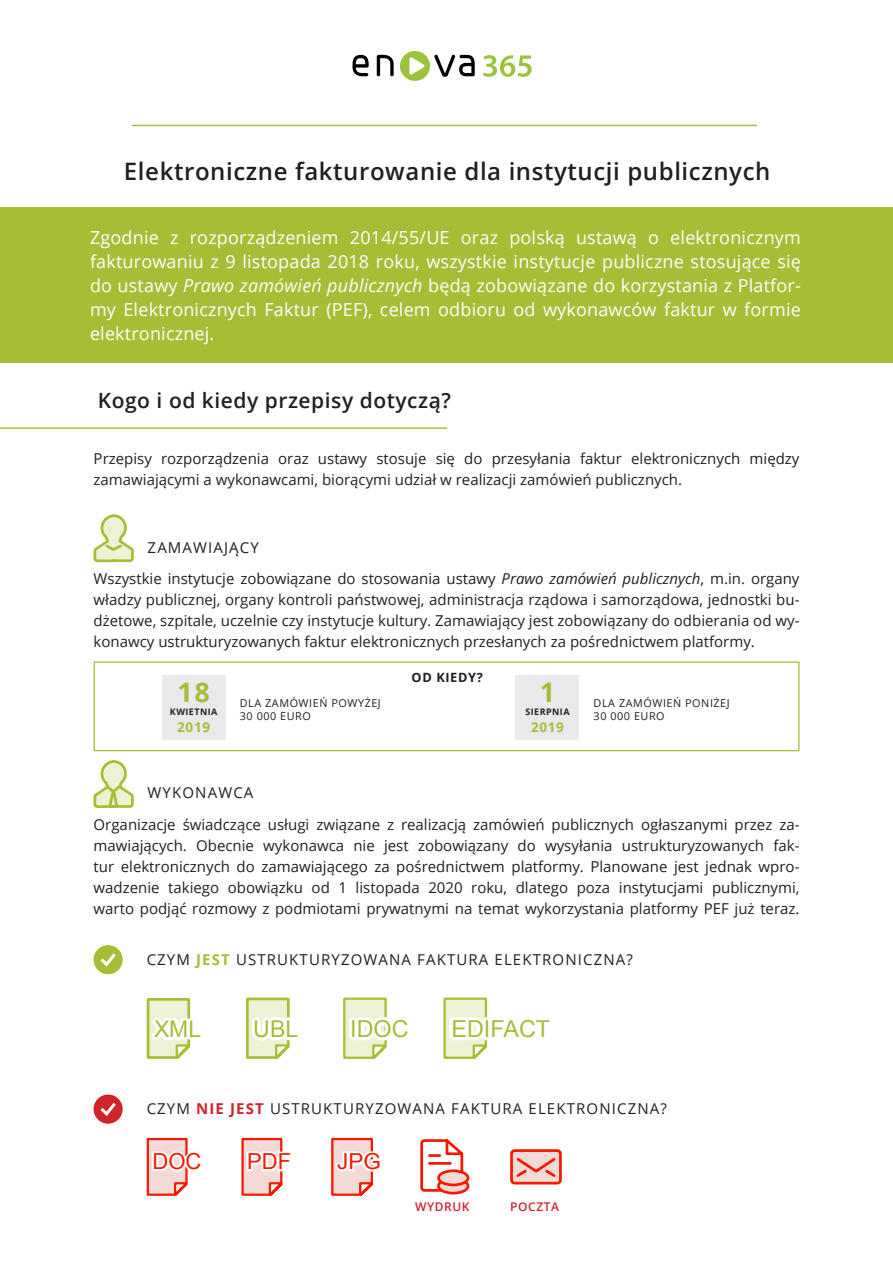
<style>
.page{position:relative;width:893px;height:1263px;background:#fff}
.page>*{position:absolute;margin:0;border:0;box-sizing:border-box;transform-origin:0 0}
.t1{font:700 27px "Open Sans";color:#a8bd36}
.t2{font:600 24px "Open Sans";letter-spacing:.025em;color:#231f20}
.t3{font:23.4px "Arial";color:#a8bd36}
.t4{font:23.25px "Arial";color:#a8bd36}
.t5{font:22.95px "Arial";color:#a8bd36}
.t6{font:22.05px "Arial";color:#fa1700}
.t7{font:600 21px "Open Sans";letter-spacing:.025em;color:#231f20}
.t8{font:18px/24px "Open Sans";letter-spacing:.01em;color:#fff;text-align:justify}
.t9{font:15px/21px "Open Sans";color:#231f20;text-align:justify}
.t10{font:15px "Open Sans";letter-spacing:.075em;color:#231f20}
.t11{font:700 13.5px "Open Sans";letter-spacing:.05em;color:#a8bd36}
.t12{font:700 12.75px "Open Sans";letter-spacing:.05em;color:#231f20}
.t13{font:600 12px "Open Sans";letter-spacing:.05em;color:#d1232a}
.t14{font:10.8px/13px "Open Sans";letter-spacing:.05em;color:#231f20}
.t15{font:700 9px "Open Sans";letter-spacing:.05em;color:#231f20}
.s1{font-style:italic}
.s2{font-weight:700;color:#a8bd36}
.s3{color:#9ec23b}
.s4{font-weight:700;color:#d1232a}
</style>
<div class="page">
<div style="left:0;top:207px;width:893px;height:155px;background:#a8bc36"></div>
<hr style="left:132px;top:125px;width:625px;height:1px;background:#a8bc36">
<hr style="left:0;top:427px;width:447px;height:2px;background:#a8bc36">
<div style="left:162px;top:675px;width:64px;height:64px;background:#e9eaeb"></div>
<div style="left:516px;top:675px;width:63px;height:64px;background:#e9eaeb"></div>
<div style="left:94px;top:661px;width:705px;height:90px;border:1px solid #a8bc36"></div>
<svg style="left:93px;top:514px;width:41px;height:49px"></svg>
<svg style="left:93px;top:760px;width:41px;height:48px"></svg>
<svg style="left:146px;top:998px;width:45px;height:61px"></svg>
<svg style="left:246px;top:997px;width:44px;height:62px"></svg>
<svg style="left:343px;top:997px;width:44px;height:62px"></svg>
<svg style="left:443px;top:997px;width:45px;height:62px"></svg>
<div style="left:94px;top:945px;width:29px;height:29px;background:#a8bc36;border-radius:50%"></div>
<svg style="left:94px;top:1094px;width:29px;height:30px"></svg>
<svg style="left:100px;top:953px;width:16px;height:14px"></svg>
<svg style="left:97px;top:1099px;width:22px;height:19px"></svg>
<svg style="left:241px;top:1137px;width:42px;height:59px"></svg>
<svg style="left:146px;top:1137px;width:42px;height:59px"></svg>
<div style="left:437px;top:1177px;width:32px;height:17px;border:3px solid #fa1700;border-radius:50%"></div>
<svg style="left:420px;top:1139px;width:50px;height:54px"></svg>
<svg style="left:510px;top:1149px;width:52px;height:36px"></svg>
<svg style="left:331px;top:1137px;width:42px;height:59px"></svg>
<svg style="left:352px;top:51px;width:123px;height:30px"></svg>
<svg style="left:483px;top:55px;width:49px;height:22px"></svg>
<p class="t2" style="left:124px;top:155px;width:648px">Elektroniczne fakturowanie dla instytucji publicznych</p>
<p class="t8" style="left:90px;top:225px;width:712px">Zgodnie z rozporządzeniem 2014/55/UE oraz polską ustawą o elektronicznym fakturowaniu z 9 listopada 2018 roku, wszystkie instytucje publiczne stosujące się do ustawy <span class="s1">Prawo zamówień publicznych</span> będą zobowiązane do korzystania z Platfor&shy;my Elektronicznych Faktur (PEF), celem odbioru od wykonawców faktur w formie elektronicznej.</p>
<p class="t7" style="left:98px;top:386px;width:355px">Kogo i od kiedy przepisy dotyczą?</p>
<p class="t9" style="left:94px;top:448px;width:707px">Przepisy rozporządzenia oraz ustawy stosuje się do przesyłania faktur elektronicznych między zamawiającymi a wykonawcami, biorącymi udział w realizacji zamówień publicznych.</p>
<p class="t10" style="left:148px;top:537px;width:113px">ZAMAWIAJĄCY</p>
<p class="t9" style="left:94px;top:568px;width:707px">Wszystkie instytucje zobowiązane do stosowania ustawy <span class="s1">Prawo zamówień publicznych</span>, m.in. organy władzy publicznej, organy kontroli państwowej, administracja rządowa i samorządowa, jednostki bu&shy;dżetowe, szpitale, uczelnie czy instytucje kultury. Zamawiający jest zobowiązany do odbierania od wy&shy;konawcy ustrukturyzowanych faktur elektronicznych przesłanych za pośrednictwem platformy.</p>
<p class="t1" style="left:178px;top:673px;width:34px">18</p>
<p class="t15" style="left:170px;top:706px;width:49px">KWIETNIA</p>
<p class="t11" style="left:177px;top:717px;width:34px">2019</p>
<p class="t12" style="left:412px;top:668px;width:73px">OD KIEDY?</p>
<p class="t1" style="left:540px;top:673px;width:17px">1</p>
<p class="t15" style="left:525px;top:706px;width:46px">SIERPNIA</p>
<p class="t11" style="left:531px;top:717px;width:34px">2019</p>
<p class="t14" style="left:240px;top:696px;width:143px">DLA ZAMÓWIEŃ POWYŻEJ<br>30 000 EURO</p>
<p class="t14" style="left:594px;top:696px;width:138px">DLA ZAMÓWIEŃ PONIŻEJ<br>30 000 EURO</p>
<p class="t10" style="left:148px;top:782px;width:107px">WYKONAWCA</p>
<p class="t9" style="left:94px;top:813px;width:707px">Organizacje świadczące usługi związane z realizacją zamówień publicznych ogłaszanymi przez za&shy;mawiających. Obecnie wykonawca nie jest zobowiązany do wysyłania ustrukturyzowanych fak&shy;tur elektronicznych do zamawiającego za pośrednictwem platformy. Planowane jest jednak wpro&shy;wadzenie takiego obowiązku od 1 listopada 2020 roku, dlatego poza instytucjami publicznymi, warto podjąć rozmowy z podmiotami prywatnymi na temat wykorzystania platformy PEF już teraz.</p>
<p class="t10" style="left:147px;top:949px;width:488px">CZYM <span class="s2">JEST</span> USTRUKTURYZOWANA FAKTURA ELEKTRONICZNA?</p>
<h3 class="t5" style="left:154px;top:1013px;width:49px">XML</h3>
<h3 class="t4" style="left:253px;top:1013px;width:47px">UBL</h3>
<h3 class="t3" style="left:350px;top:1013px;width:60px">IDOC</h3>
<h3 class="t3" style="left:451px;top:1013px;width:100px">EDIFAC<span class="s3">T</span></h3>
<p class="t10" style="left:147px;top:1098px;width:522px">CZYM <span class="s4">NIE JEST</span> USTRUKTURYZOWANA FAKTURA ELEKTRONICZNA?</p>
<h3 class="t6" style="left:152px;top:1146px;width:51px">DOC</h3>
<h3 class="t6" style="left:247px;top:1146px;width:46px">PDF</h3>
<h3 class="t6" style="left:337px;top:1146px;width:45px">JPG</h3>
<p class="t13" style="left:415px;top:1199px;width:56px">WYDRUK</p>
<p class="t13" style="left:510px;top:1199px;width:51px">POCZTA</p>
</div>
